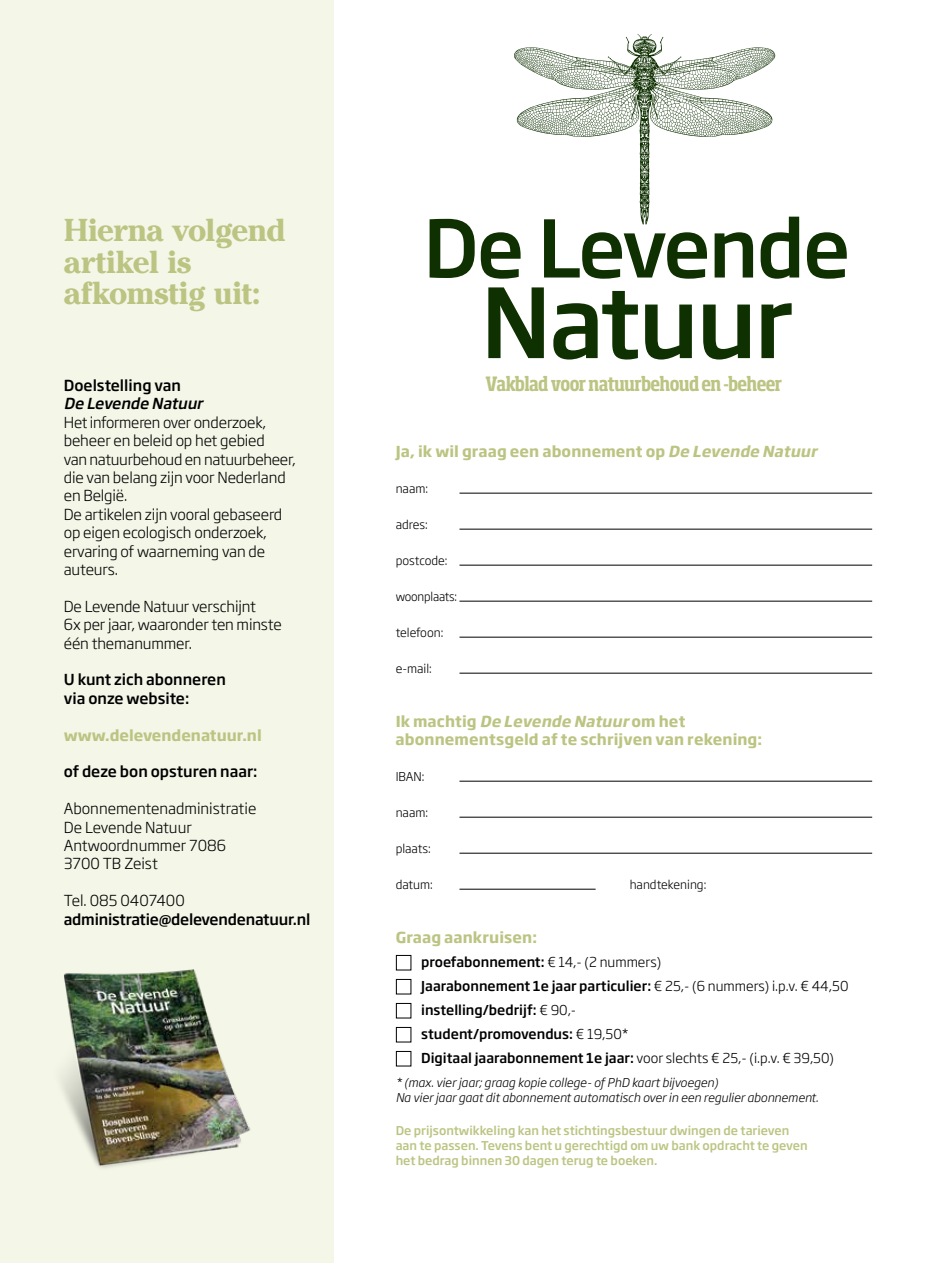
<style>
.page{position:relative;width:936px;height:1263px;background:#fff}
.page>*{position:absolute;margin:0;border:0;box-sizing:border-box;transform-origin:0 0}
.t1{font:700 31.5px/31.5px "Cheltenham Std";letter-spacing:-.015em;color:#bcc482}
.t2{font:700 condensed 19.5px "Soho Std";letter-spacing:-.035em;color:#bcc482}
.t3{font:300 15px/18.5px "Soho Gothic Std";letter-spacing:-.01em;color:#000}
.t4{font:700 15px/18px "Soho Gothic Std";letter-spacing:.005em;color:#bcc482}
.t5{font:500 15px/18.5px "Soho Gothic Std";color:#000}
.t6{font:italic 500 15px "Soho Gothic Std";color:#000}
.t7{font:500 13.5px "Soho Gothic Std";color:#000}
.t8{font:300 13.5px "Soho Gothic Std";color:#000}
.t9{font:500 12px/15px "Soho Gothic Std";color:#bcc482}
.t10{font:italic 300 12px/15px "Soho Gothic Std";color:#000}
.t11{font:300 12px "Soho Gothic Std";color:#000}
.s1{font-style:italic}
.s2{font-weight:300}
.s3{font-weight:500}
</style>
<div class="page">
<div style="left:0;top:0;width:334px;height:1263px;background:#f4f6e8"></div>
<hr style="left:459px;top:493px;width:413px;height:1px;background:#000">
<hr style="left:459px;top:529px;width:413px;height:1px;background:#000">
<hr style="left:459px;top:565px;width:413px;height:1px;background:#000">
<hr style="left:459px;top:601px;width:413px;height:1px;background:#000">
<hr style="left:459px;top:637px;width:413px;height:1px;background:#000">
<hr style="left:459px;top:673px;width:413px;height:1px;background:#000">
<hr style="left:459px;top:781px;width:413px;height:1px;background:#000">
<hr style="left:459px;top:817px;width:413px;height:1px;background:#000">
<hr style="left:459px;top:853px;width:413px;height:1px;background:#000">
<hr style="left:459px;top:889px;width:136px;height:1px;background:#000">
<svg style="left:514px;top:34px;width:261px;height:183px"></svg>
<svg style="left:488px;top:287px;width:303px;height:72px"></svg>
<svg style="left:429px;top:217px;width:417px;height:62px"></svg>
<img style="left:61px;top:969px;width:190px;height:199px">
<h1 class="t1" style="left:64px;top:214px;width:224px">Hierna volgend artikel is afkomstig uit:</h1>
<p class="t5" style="left:64px;top:376px;width:119px">Doelstelling van</p>
<p class="t6" style="left:64px;top:394px;width:144px">De Levende Natuur</p>
<p class="t3" style="left:64px;top:413px;width:233px">Het informeren over onderzoek, beheer en beleid op het gebied<br>van natuurbehoud en natuurbeheer, die van belang zijn voor Nederland en België.<br>De artikelen zijn vooral gebaseerd op eigen ecologisch onderzoek, ervaring of waarneming van de auteurs.</p>
<p class="t3" style="left:64px;top:597px;width:219px">De Levende Natuur verschijnt<br>6x per jaar, waaronder ten minste één themanummer.</p>
<p class="t5" style="left:64px;top:671px;width:164px">U kunt zich abonneren via onze website:</p>
<p class="t4" style="left:64px;top:726px;width:199px">www.delevendenatuur.nl</p>
<p class="t5" style="left:64px;top:763px;width:195px">of deze bon opsturen naar:</p>
<p class="t3" style="left:64px;top:800px;width:194px">Abonnementenadministratie<br>De Levende Natuur<br>Antwoordnummer 7086<br>3700 TB Zeist</p>
<p class="t3" style="left:64px;top:892px;width:122px">Tel. 085 0407400</p>
<p class="t5" style="left:64px;top:910px;width:248px">administratie@delevendenatuur.nl</p>
<h2 class="t2" style="left:485px;top:372px;width:298px">Vakblad voor natuurbehoud en -beheer</h2>
<p class="t4" style="left:395px;top:442px;width:426px">Ja, ik wil graag een abonnement op <span class="s1">De Levende Natuur</span></p>
<p class="t11" style="left:395px;top:481px;width:34px">naam:</p>
<p class="t11" style="left:395px;top:517px;width:34px">adres:</p>
<p class="t11" style="left:395px;top:553px;width:53px">postcode:</p>
<p class="t11" style="left:395px;top:589px;width:63px">woonplaats:</p>
<p class="t11" style="left:395px;top:625px;width:49px">telefoon:</p>
<p class="t11" style="left:395px;top:661px;width:38px">e-mail:</p>
<p class="t4" style="left:395px;top:712px;width:368px">I k m a c h t i g <span class="s1">De Levende Natuur</span>o m h e t abonnementsgeld af te schrijven van rekening:</p>
<p class="t11" style="left:395px;top:769px;width:30px">IBAN:</p>
<p class="t11" style="left:395px;top:805px;width:34px">naam:</p>
<p class="t11" style="left:395px;top:841px;width:36px">plaats:</p>
<p class="t11" style="left:395px;top:877px;width:39px">datum:</p>
<p class="t11" style="left:629px;top:877px;width:78px">handtekening:</p>
<p class="t4" style="left:395px;top:928px;width:143px">Graag aankruisen:</p>
<p class="t7" style="left:395px;top:953px;width:267px">■ proefabonnement: <span class="s2">€ 14,- (2 nummers)</span></p>
<p class="t7" style="left:395px;top:977px;width:454px">■ Jaarabonnement 1e jaar particulier: <span class="s2">€ 25,- (6 nummers) i.p.v. € 44,50</span></p>
<p class="t7" style="left:395px;top:1001px;width:182px">■ instelling/bedrijf: <span class="s2">€ 90,-</span></p>
<p class="t7" style="left:395px;top:1025px;width:234px">■ student/promovendus: <span class="s2">€ 19,50*</span></p>
<p class="t8" style="left:395px;top:1049px;width:440px">■ <span class="s3">Digitaal jaarabonnement 1e jaar:</span> voor slechts € 25,- (i.p.v. € 39,50)</p>
<p class="t10" style="left:395px;top:1075px;width:424px">* (max. vier jaar; graag kopie college- of PhD kaart bijvoegen)<br>Na vier jaar gaat dit abonnement automatisch over in een regulier abonnement.</p>
<p class="t9" style="left:395px;top:1123px;width:413px">De prijsontwikkeling kan het stichtingsbestuur dwingen de tarieven aan te passen. Tevens bent u gerechtigd om uw bank opdracht te geven het bedrag binnen 30 dagen terug te boeken.</p>
</div>
